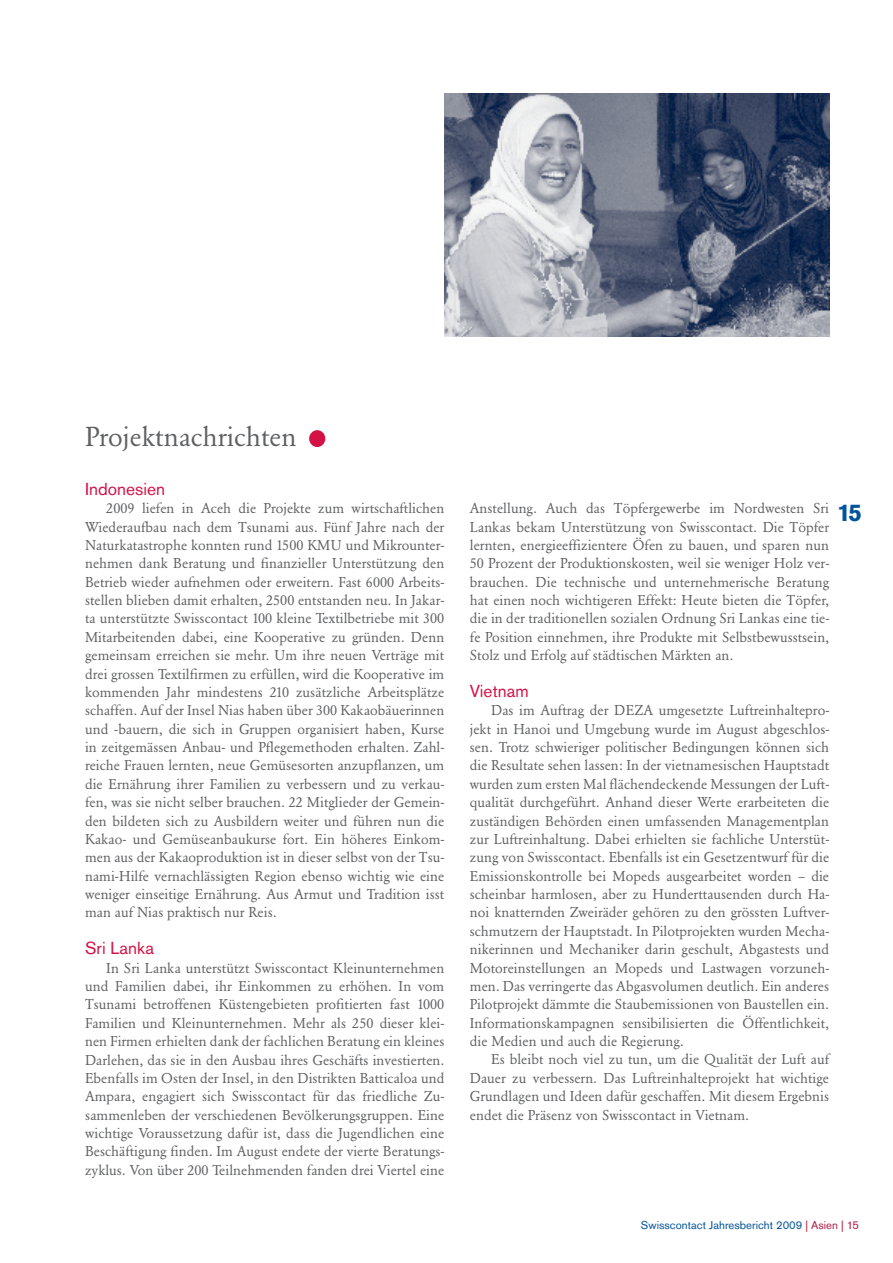
<style>
.page{position:relative;width:893px;height:1263px;background:#fff}
.page>*{position:absolute;margin:0;border:0;box-sizing:border-box;transform-origin:0 0}
.t1{font:27px "Garamond BQ";letter-spacing:.005em;color:#5f6062}
.t2{font:700 24px "Akzidenz Grotesk BQ";color:#00539b}
.t3{font:17.25px "Akzidenz Grotesk BQ";letter-spacing:.005em;color:#d31145}
.t4{font:14.1px/18.3px "Garamond BQ";letter-spacing:.005em;color:#5f6062;text-align:justify}
.t5{font:11.25px "Akzidenz Grotesk BQ";letter-spacing:.005em;color:#00539b}
.s1{color:#af1b46}
</style>
<div class="page">
<div style="left:309px;top:430px;width:16px;height:17px;background:#d31145;border-radius:50%"></div>
<img style="left:444px;top:94px;width:385px;height:243px">
<h1 class="t1" style="left:85px;top:426px;width:213px">Projektnachrichten</h1>
<p class="t3" style="left:85px;top:483px;width:82px">Indonesien</p>
<p class="t4" style="left:85px;top:500px;width:361px;text-indent:21px">2009 liefen in Aceh die Projekte zum wirtschaftlichen Wiederaufbau nach dem Tsunami aus. Fünf Jahre nach der Naturkatastrophe konnten rund 1500 KMU und Mikrounter&shy;nehmen dank Beratung und finanzieller Unterstützung den Betrieb wieder aufnehmen oder erweitern. Fast 6000 Arbeits&shy;stellen blieben damit erhalten, 2500 entstanden neu. In Jakar&shy;ta unterstützte Swisscontact 100 kleine Textilbetriebe mit 300<br>Mitarbeitenden dabei, eine Kooperative zu gründen. Denn gemeinsam erreichen sie mehr. Um ihre neuen Verträge mit drei grossen Textilfirmen zu erfüllen, wird die Kooperative im kommenden Jahr mindestens 210 zusätzliche Arbeitsplätze schaffen. Auf der Insel Nias haben über 300 Kakaobäuerinnen und -bauern, die sich in Gruppen organisiert haben, Kurse in zeitgemässen Anbau- und Pflegemethoden erhalten. Zahl&shy;reiche Frauen lernten, neue Gemüsesorten anzupflanzen, um die Ernährung ihrer Familien zu verbessern und zu verkau&shy;fen, was sie nicht selber brauchen. 22 Mitglieder der Gemein&shy;den bildeten sich zu Ausbildern weiter und führen nun die Kakao- und Gemüseanbaukurse fort. Ein höheres Einkom&shy;men aus der Kakaoproduktion ist in dieser selbst von der Tsu&shy;nami-Hilfe vernachlässigten Region ebenso wichtig wie eine weniger einseitige Ernährung. Aus Armut und Tradition isst man auf Nias praktisch nur Reis.</p>
<p class="t3" style="left:85px;top:942px;width:71px">Sri Lanka</p>
<p class="t4" style="left:85px;top:960px;width:361px;text-indent:21px">In Sri Lanka unterstützt Swisscontact Kleinunternehmen und Familien dabei, ihr Einkommen zu erhöhen. In vom Tsunami betroffenen Küstengebieten profitierten fast 1000<br>Familien und Kleinunternehmen. Mehr als 250 dieser klei&shy;nen Firmen erhielten dank der fachlichen Beratung ein kleines Darlehen, das sie in den Ausbau ihres Geschäfts investierten.<br>Ebenfalls im Osten der Insel, in den Distrikten Batticaloa und Ampara, engagiert sich Swisscontact für das friedliche Zu&shy;sammenleben der verschiedenen Bevölkerungsgruppen. Eine wichtige Voraussetzung dafür ist, dass die Jugendlichen eine Beschäftigung finden. Im August endete der vierte Beratungs&shy;zyklus. Von über 200 Teilnehmenden fanden drei Viertel eine</p>
<p class="t4" style="left:470px;top:500px;width:361px">Anstellung. Auch das Töpfergewerbe im Nordwesten Sri Lankas bekam Unterstützung von Swisscontact. Die Töpfer lernten, energieeffizientere Öfen zu bauen, und sparen nun 50 Prozent der Produktionskosten, weil sie weniger Holz ver&shy;brauchen. Die technische und unternehmerische Beratung hat einen noch wichtigeren Effekt: Heute bieten die Töpfer, die in der traditionellen sozialen Ordnung Sri Lankas eine tie&shy;fe Position einnehmen, ihre Produkte mit Selbstbewusstsein, Stolz und Erfolg auf städtischen Märkten an.</p>
<p class="t3" style="left:470px;top:685px;width:60px">Vietnam</p>
<p class="t4" style="left:470px;top:702px;width:361px;text-indent:21px">Das im Auftrag der DEZA umgesetzte Luftreinhaltepro&shy;jekt in Hanoi und Umgebung wurde im August abgeschlos&shy;sen. Trotz schwieriger politischer Bedingungen können sich die Resultate sehen lassen: In der vietnamesischen Hauptstadt wurden zum ersten Mal flächendeckende Messungen der Luft&shy;qualität durchgeführt. Anhand dieser Werte erarbeiteten die zuständigen Behörden einen umfassenden Managementplan zur Luftreinhaltung. Dabei erhielten sie fachliche Unterstüt&shy;zung von Swisscontact. Ebenfalls ist ein Gesetzentwurf für die Emissionskontrolle bei Mopeds ausgearbeitet worden – die scheinbar harmlosen, aber zu Hunderttausenden durch Ha&shy;noi knatternden Zweiräder gehören zu den grössten Luftver&shy;schmutzern der Hauptstadt. In Pilotprojekten wurden Mecha&shy;nikerinnen und Mechaniker darin geschult, Abgastests und Motoreinstellungen an Mopeds und Lastwagen vorzuneh&shy;men. Das verringerte das Abgasvolumen deutlich. Ein anderes Pilotprojekt dämmte die Staubemissionen von Baustellen ein.<br>Informationskampagnen sensibilisierten die Öffentlichkeit, die Medien und auch die Regierung.</p>
<p class="t4" style="left:470px;top:1051px;width:361px;text-indent:21px">Es bleibt noch viel zu tun, um die Qualität der Luft auf Dauer zu verbessern. Das Luftreinhalteprojekt hat wichtige Grundlagen und Ideen dafür geschaffen. Mit diesem Ergebnis endet die Präsenz von Swisscontact in Vietnam.</p>
<h2 class="t2" style="left:837px;top:504px;width:26px">15</h2>
<p class="t5" style="left:641px;top:1221px;width:220px">Swisscontact Jahresbericht 2009 <span class="s1">| Asien | 15</span></p>
</div>
